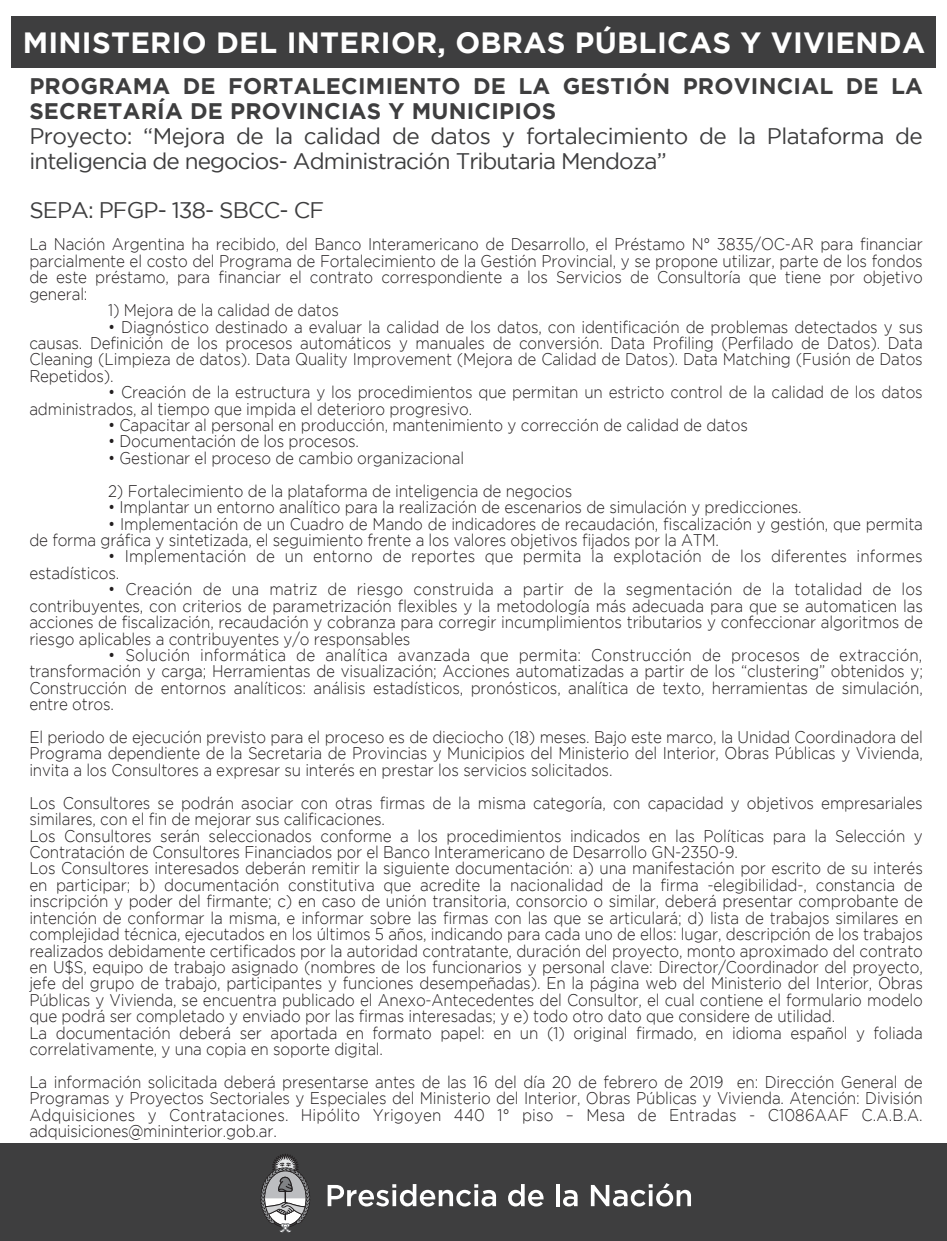
<style>
.page{position:relative;width:947px;height:1241px;background:#fff}
.page>*{position:absolute;margin:0;border:0;box-sizing:border-box;transform-origin:0 0}
.t1{font:700 29.25px "Gotham";letter-spacing:.01em;color:#fff}
.t2{font:22.5px/24.8px "Gotham";letter-spacing:-.04em;color:#3e3e3f}
.t3{font:700 22.5px/24.8px "Gotham";letter-spacing:.01em;color:#3e3e3f}
.t4{font:300 16.88px/16.4px "Gotham";letter-spacing:-.01em;color:#231f20;text-align:justify;scale:.9 1}
</style>
<div class="page">
<div style="left:0;top:1144px;width:946px;height:97px;background:#3e3e3f"></div>
<div style="left:11px;top:16px;width:924px;height:52px;background:#3e3e3f"></div>
<svg style="left:260px;top:1154px;width:50px;height:78px"></svg>
<svg style="left:327px;top:1184px;width:169px;height:22px"></svg>
<svg style="left:508px;top:1184px;width:35px;height:22px"></svg>
<hr style="left:556px;top:1184px;width:3px;height:22px;background:#fff">
<svg style="left:563px;top:1190px;width:14px;height:16px"></svg>
<svg style="left:590px;top:1183px;width:101px;height:23px"></svg>
<h1 class="t1" style="left:23px;top:25px;width:903px">MINISTERIO DEL INTERIOR, OBRAS PÚBLICAS Y VIVIENDA</h1>
<h2 class="t3" style="left:29px;top:74px;width:894px">PROGRAMA DE FORTALECIMIENTO DE LA GESTIÓN PROVINCIAL DE LA<br>SECRETARÍA DE PROVINCIAS Y MUNICIPIOS</h2>
<h2 class="t2" style="left:29px;top:123px;width:894px">Proyecto: “Mejora de la calidad de datos y fortalecimiento de la Plataforma de inteligencia de negocios- Administración Tributaria Mendoza”</h2>
<h2 class="t2" style="left:29px;top:198px;width:296px">SEPA: PFGP- 138- SBCC- CF</h2>
<p class="t4" style="left:29px;top:236px;width:994px">La Nación Argentina ha recibido, del Banco Interamericano de Desarrollo, el Préstamo N° 3835/OC-AR para financiar parcialmente el costo del Programa de Fortalecimiento de la Gestión Provincial, y se propone utilizar, parte de los fondos de este préstamo, para financiar el contrato correspondiente a los Servicios de Consultoría que tiene por objetivo general:</p>
<p class="t4" style="left:108px;top:302px;width:258px">1) Mejora de la calidad de datos</p>
<p class="t4" style="left:29px;top:318px;width:994px;text-indent:79px">• Diagnóstico destinado a evaluar la calidad de los datos, con identificación de problemas detectados y sus causas. Definición de los procesos automáticos y manuales de conversión. Data Profiling (Perfilado de Datos). Data Cleaning (Limpieza de datos). Data Quality Improvement (Mejora de Calidad de Datos). Data Matching (Fusión de Datos Repetidos).</p>
<p class="t4" style="left:29px;top:384px;width:994px;text-indent:79px">• Creación de la estructura y los procedimientos que permitan un estricto control de la calidad de los datos administrados, al tiempo que impida el deterioro progresivo.</p>
<p class="t4" style="left:108px;top:417px;width:712px">• Capacitar al personal en producción, mantenimiento y corrección de calidad de datos</p>
<p class="t4" style="left:108px;top:433px;width:280px">• Documentación de los procesos.</p>
<p class="t4" style="left:108px;top:449px;width:397px">• Gestionar el proceso de cambio organizacional</p>
<p class="t4" style="left:108px;top:482px;width:517px">2) Fortalecimiento de la plataforma de inteligencia de negocios</p>
<p class="t4" style="left:108px;top:499px;width:772px">• Implantar un entorno analítico para la realización de escenarios de simulación y predicciones.</p>
<p class="t4" style="left:29px;top:515px;width:994px;text-indent:79px">• Implementación de un Cuadro de Mando de indicadores de recaudación, fiscalización y gestión, que permita de forma gráfica y sintetizada, el seguimiento frente a los valores objetivos fijados por la ATM.</p>
<p class="t4" style="left:29px;top:548px;width:993px;text-indent:79px">• Implementación de un entorno de reportes que permita la explotación de los diferentes informes estadísticos.</p>
<p class="t4" style="left:29px;top:581px;width:994px;text-indent:79px">• Creación de una matriz de riesgo construida a partir de la segmentación de la totalidad de los contribuyentes, con criterios de parametrización flexibles y la metodología más adecuada para que se automaticen las acciones de fiscalización, recaudación y cobranza para corregir incumplimientos tributarios y confeccionar algoritmos de riesgo aplicables a contribuyentes y/o responsables</p>
<p class="t4" style="left:29px;top:647px;width:994px;text-indent:79px">• Solución informática de analítica avanzada que permita: Construcción de procesos de extracción, transformación y carga; Herramientas de visualización; Acciones automatizadas a partir de los “clustering” obtenidos y; Construcción de entornos analíticos: análisis estadísticos, pronósticos, analítica de texto, herramientas de simulación, entre otros.</p>
<p class="t4" style="left:29px;top:729px;width:994px">El periodo de ejecución previsto para el proceso es de dieciocho (18) meses. Bajo este marco, la Unidad Coordinadora del Programa dependiente de la Secretaria de Provincias y Municipios del Ministerio del Interior, Obras Públicas y Vivienda, invita a los Consultores a expresar su interés en prestar los servicios solicitados.</p>
<p class="t4" style="left:29px;top:794px;width:994px;text-align:left">Los Consultores se podrán asociar con otras firmas de la misma categoría, con capacidad y objetivos empresariales similares, con el fin de mejorar sus calificaciones.<br>Los Consultores serán seleccionados conforme a los procedimientos indicados en las Políticas para la Selección y Contratación de Consultores Financiados por el Banco Interamericano de Desarrollo GN-2350-9.<br>Los Consultores interesados deberán remitir la siguiente documentación: a) una manifestación por escrito de su interés en participar; b) documentación constitutiva que acredite la nacionalidad de la firma -elegibilidad-, constancia de inscripción y poder del firmante; c) en caso de unión transitoria, consorcio o similar, deberá presentar comprobante de intención de conformar la misma, e informar sobre las firmas con las que se articulará; d) lista de trabajos similares en complejidad técnica, ejecutados en los últimos 5 años, indicando para cada uno de ellos: lugar, descripción de los trabajos realizados debidamente certificados por la autoridad contratante, duración del proyecto, monto aproximado del contrato en U$S, equipo de trabajo asignado (nombres de los funcionarios y personal clave: Director/Coordinador del proyecto, jefe del grupo de trabajo, participantes y funciones desempeñadas). En la página web del Ministerio del Interior, Obras Públicas y Vivienda, se encuentra publicado el Anexo-Antecedentes del Consultor, el cual contiene el formulario modelo que podrá ser completado y enviado por las firmas interesadas; y e) todo otro dato que considere de utilidad.<br>La documentación deberá ser aportada en formato papel: en un (1) original firmado, en idioma español y foliada correlativamente, y una copia en soporte digital.</p>
<p class="t4" style="left:29px;top:1073px;width:994px">La información solicitada deberá presentarse antes de las 16 del día 20 de febrero de 2019 en: Dirección General de Programas y Proyectos Sectoriales y Especiales del Ministerio del Interior, Obras Públicas y Vivienda. Atención: División Adquisiciones y Contrataciones. Hipólito Yrigoyen 440 1° piso – Mesa de Entradas - C1086AAF C.A.B.A. adquisiciones@mininterior.gob.ar.</p>
</div>
